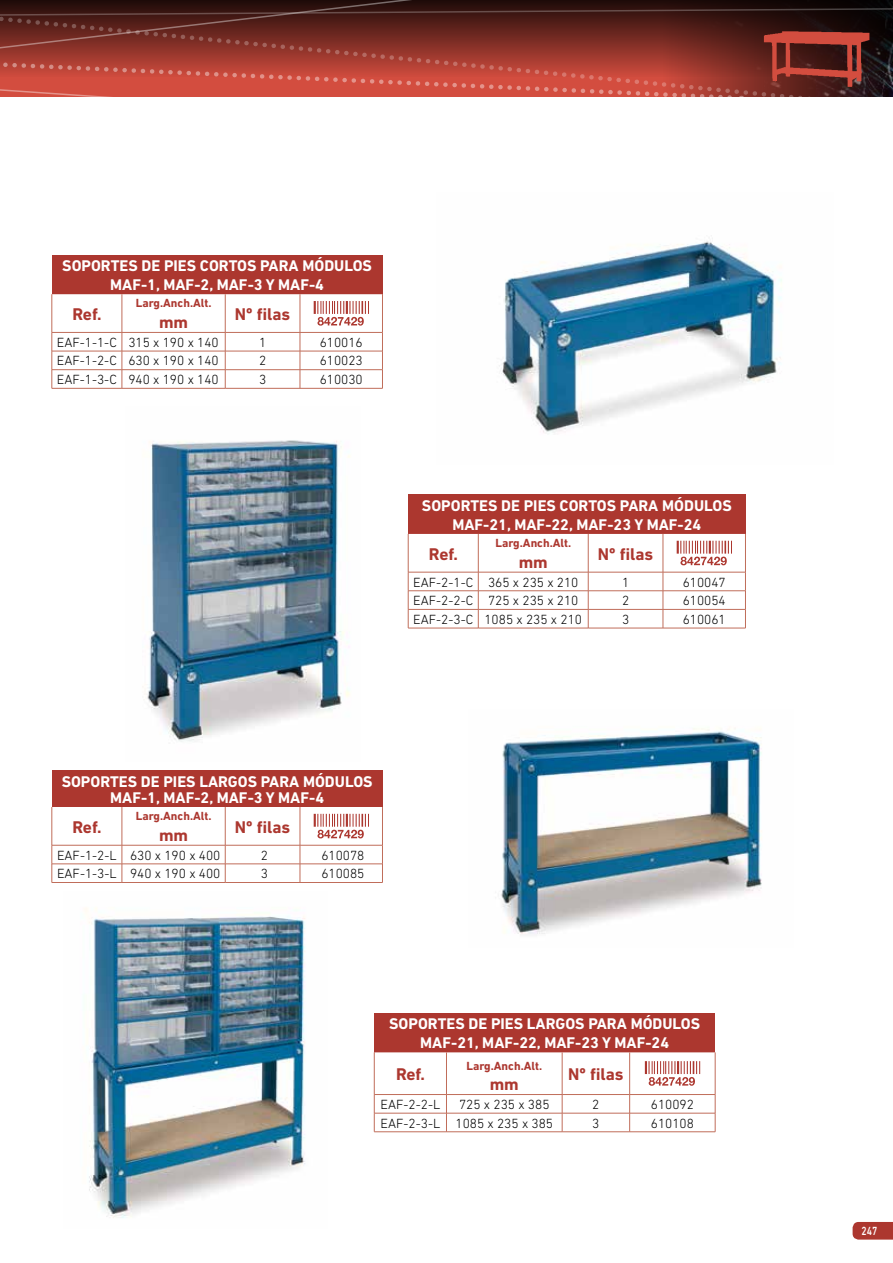
<style>
.page{position:relative;width:893px;height:1263px;background:#fff}
.page>*{position:absolute;margin:0;border:0;box-sizing:border-box;transform-origin:0 0}
.t1{font:700 17.25px "DIN Next LT Pro";color:#ac372f}
.t2{font:700 15.75px/18.9px "DIN Next LT Pro";color:#fff;text-align:center}
.t3{font:300 13.5px "DIN Next LT Pro";color:#000}
.t4{font:700 12px "DIN Next LT Pro";color:#ac372f}
.t5{font:500 12px "DIN Next LT Pro";color:#fff;scale:.8 1}
</style>
<div class="page">
<svg style="left:516px;top:0;width:242px;height:7px;background:#210b09"></svg>
<svg style="left:516px;top:7px;width:377px;height:90px;background:#803129"></svg>
<svg style="left:0;top:0;width:516px;height:97px;background:#8b362d"></svg>
<svg style="left:853px;top:1222px;width:40px;height:17px"></svg>
<img style="left:758px;top:0;width:121px;height:95px">
<img style="left:85px;top:908px;width:220px;height:310px">
<img style="left:499px;top:238px;width:283px;height:195px">
<div style="left:52px;top:255px;width:330px;height:39px;background:#ac372f"></div>
<hr style="left:52px;top:388px;width:70px;height:1px;background:#c06d5a">
<hr style="left:122px;top:388px;width:103px;height:1px;background:#c06d5a">
<hr style="left:225px;top:388px;width:75px;height:1px;background:#c06d5a">
<hr style="left:300px;top:388px;width:83px;height:1px;background:#c06d5a">
<svg style="left:52px;top:294px;width:331px;height:94px"></svg>
<div style="left:408px;top:495px;width:337px;height:39px;background:#ac372f"></div>
<hr style="left:408px;top:628px;width:70px;height:1px;background:#c06d5a">
<hr style="left:478px;top:628px;width:110px;height:1px;background:#c06d5a">
<hr style="left:588px;top:628px;width:75px;height:1px;background:#c06d5a">
<hr style="left:663px;top:628px;width:82px;height:1px;background:#c06d5a">
<svg style="left:408px;top:534px;width:338px;height:94px"></svg>
<div style="left:374px;top:1013px;width:341px;height:39px;background:#ac372f"></div>
<svg style="left:374px;top:1052px;width:342px;height:80px"></svg>
<div style="left:52px;top:771px;width:330px;height:36px;background:#ac372f"></div>
<hr style="left:52px;top:882px;width:70px;height:1px;background:#c06d5a">
<hr style="left:122px;top:882px;width:103px;height:1px;background:#c06d5a">
<hr style="left:225px;top:882px;width:75px;height:1px;background:#c06d5a">
<hr style="left:300px;top:882px;width:83px;height:1px;background:#c06d5a">
<svg style="left:52px;top:807px;width:331px;height:75px"></svg>
<img style="left:146px;top:440px;width:204px;height:302px">
<img style="left:501px;top:728px;width:261px;height:207px">
<p class="t2" style="left:62px;top:256px;width:311px">SOPORTES DE PIES CORTOS PARA MÓDULOS<br>MAF-1, MAF-2, MAF-3 Y MAF-4</p>
<p class="t1" style="left:72px;top:304px;width:31px">Ref.</p>
<p class="t4" style="left:136px;top:296px;width:77px">Larg.Anch.Alt.</p>
<p class="t1" style="left:159px;top:312px;width:31px">mm</p>
<p class="t1" style="left:235px;top:304px;width:57px">Nº filas</p>
<p class="t3" style="left:57px;top:334px;width:163px">EAF-1-1-C 315 x 190 x 140</p>
<p class="t3" style="left:259px;top:334px;width:9px">1</p>
<p class="t3" style="left:320px;top:334px;width:45px">610016</p>
<p class="t3" style="left:57px;top:353px;width:163px">EAF-1-2-C 630 x 190 x 140</p>
<p class="t3" style="left:259px;top:353px;width:9px">2</p>
<p class="t3" style="left:320px;top:353px;width:45px">610023</p>
<p class="t3" style="left:57px;top:372px;width:163px">EAF-1-3-C 940 x 190 x 140</p>
<p class="t3" style="left:259px;top:372px;width:9px">3</p>
<p class="t3" style="left:320px;top:372px;width:45px">610030</p>
<p class="t2" style="left:422px;top:496px;width:311px">SOPORTES DE PIES CORTOS PARA MÓDULOS<br>MAF-21, MAF-22, MAF-23 Y MAF-24</p>
<p class="t1" style="left:429px;top:543px;width:31px">Ref.</p>
<p class="t4" style="left:495px;top:536px;width:77px">Larg.Anch.Alt.</p>
<p class="t1" style="left:519px;top:552px;width:31px">mm</p>
<p class="t1" style="left:598px;top:543px;width:57px">Nº filas</p>
<p class="t3" style="left:413px;top:574px;width:167px">EAF-2-1-C 365 x 235 x 210</p>
<p class="t3" style="left:622px;top:574px;width:9px">1</p>
<p class="t3" style="left:683px;top:574px;width:45px">610047</p>
<p class="t3" style="left:413px;top:593px;width:167px">EAF-2-2-C 725 x 235 x 210</p>
<p class="t3" style="left:622px;top:593px;width:9px">2</p>
<p class="t3" style="left:683px;top:593px;width:45px">610054</p>
<p class="t3" style="left:413px;top:611px;width:170px">EAF-2-3-C 1085 x 235 x 210</p>
<p class="t3" style="left:622px;top:611px;width:9px">3</p>
<p class="t3" style="left:683px;top:611px;width:45px">610061</p>
<p class="t2" style="left:62px;top:774px;width:312px;line-height:15.8px">SOPORTES DE PIES LARGOS PARA MÓDULOS<br>MAF-1, MAF-2, MAF-3 Y MAF-4</p>
<p class="t1" style="left:72px;top:817px;width:31px">Ref.</p>
<p class="t4" style="left:136px;top:809px;width:77px">Larg.Anch.Alt.</p>
<p class="t1" style="left:159px;top:825px;width:31px">mm</p>
<p class="t1" style="left:235px;top:817px;width:57px">Nº filas</p>
<p class="t3" style="left:57px;top:847px;width:165px">EAF-1-2-L 630 x 190 x 400</p>
<p class="t3" style="left:261px;top:847px;width:9px">2</p>
<p class="t3" style="left:321px;top:847px;width:45px">610078</p>
<p class="t3" style="left:57px;top:866px;width:165px">EAF-1-3-L 940 x 190 x 400</p>
<p class="t3" style="left:261px;top:866px;width:9px">3</p>
<p class="t3" style="left:321px;top:866px;width:45px">610085</p>
<p class="t2" style="left:389px;top:1014px;width:312px">SOPORTES DE PIES LARGOS PARA MÓDULOS<br>MAF-21, MAF-22, MAF-23 Y MAF-24</p>
<p class="t1" style="left:396px;top:1064px;width:31px">Ref.</p>
<p class="t4" style="left:466px;top:1058px;width:77px">Larg.Anch.Alt.</p>
<p class="t1" style="left:490px;top:1074px;width:31px">mm</p>
<p class="t1" style="left:568px;top:1064px;width:57px">Nº filas</p>
<p class="t3" style="left:381px;top:1096px;width:61px">EAF-2-2-L</p>
<p class="t3" style="left:459px;top:1096px;width:92px">725 x 235 x 385</p>
<p class="t3" style="left:592px;top:1096px;width:9px">2</p>
<p class="t3" style="left:651px;top:1096px;width:45px">610092</p>
<p class="t3" style="left:381px;top:1115px;width:174px">EAF-2-3-L 1085 x 235 x 385</p>
<p class="t3" style="left:592px;top:1115px;width:9px">3</p>
<p class="t3" style="left:651px;top:1115px;width:45px">610108</p>
<p class="t5" style="left:862px;top:1223px;width:21px">247</p>
</div>
